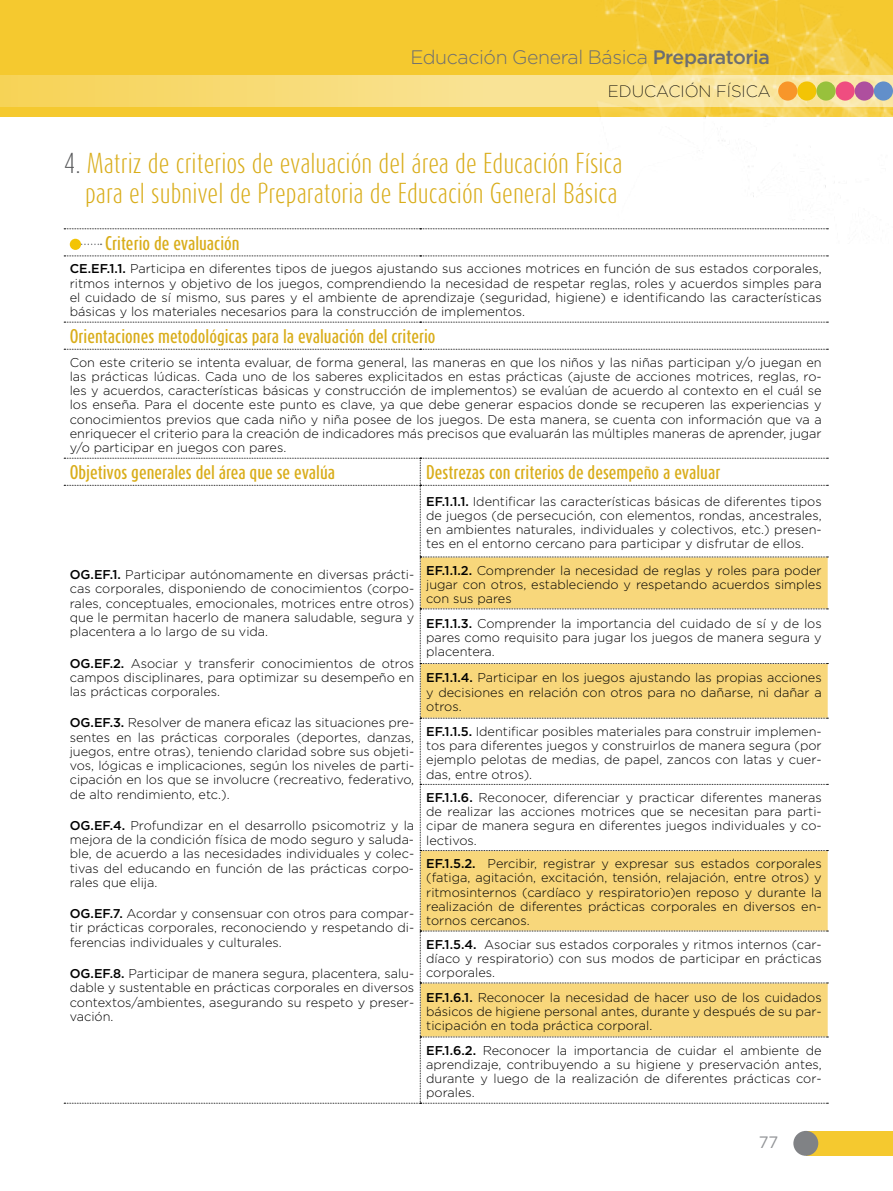
<style>
.page{position:relative;width:893px;height:1191px;background:#fff}
.page>*{position:absolute;margin:0;border:0;box-sizing:border-box;transform-origin:0 0}
.t1{font:300 24px/30px "Dax Compact";color:#d9ad1a;text-align:right}
.t2{font:300 19.5px "Gotham";letter-spacing:-.02em;color:#6d6e71}
.t3{font:500 16.5px "Dax Compact";color:#d9ad1a}
.t4{font:200 16.5px "Gotham";color:#000}
.t5{font:16.5px "Gotham";color:#939598}
.t6{font:300 12.75px/14.2px "Gotham";color:#000;text-align:justify}
.s1{font-weight:500}
.s2{color:#58595b}
</style>
<div class="page">
<div style="left:0;top:0;width:893px;height:117px;background:#f5c92f"></div>
<img style="left:560px;top:0;width:333px;height:230px">
<svg style="left:0;top:75px;width:893px;height:32px;background:#f8de85"></svg>
<div style="left:874px;top:81px;width:19px;height:20px;background:#628fca;border-radius:50%"></div>
<div style="left:797px;top:81px;width:19px;height:20px;background:#f3c405;border-radius:50%"></div>
<div style="left:836px;top:81px;width:19px;height:20px;background:#ef4d80;border-radius:50%"></div>
<div style="left:855px;top:81px;width:19px;height:20px;background:#ae4f9e;border-radius:50%"></div>
<div style="left:778px;top:81px;width:19px;height:20px;background:#f8962a;border-radius:50%"></div>
<div style="left:816px;top:81px;width:20px;height:20px;background:#98c13c;border-radius:50%"></div>
<div style="left:806px;top:1130px;width:87px;height:25px;background:#f5c92f"></div>
<div style="left:793px;top:1130px;width:25px;height:25px;background:#808285;border-radius:50%"></div>
<svg style="left:64px;top:228px;width:764px;height:1px"></svg>
<svg style="left:64px;top:255px;width:764px;height:1px"></svg>
<svg style="left:64px;top:322px;width:764px;height:1px"></svg>
<svg style="left:64px;top:349px;width:764px;height:1px"></svg>
<svg style="left:64px;top:458px;width:764px;height:645px"></svg>
<svg style="left:81px;top:243px;width:21px;height:2px"></svg>
<div style="left:70px;top:239px;width:11px;height:11px;background:#f3c405;border-radius:50%"></div>
<h2 class="t2" style="left:410px;top:45px;width:361px">Educación General Básica <span class="s1">Preparatoria</span></h2>
<p class="t4" style="left:608px;top:81px;width:164px">EDUCACIÓN FÍSICA</p>
<h1 class="t1" style="left:64px;top:148px;width:560px"><span class="s2">4.</span> Matriz de criterios de evaluación del área de Educación Física para el subnivel de Preparatoria de Educación General Básica</h1>
<p class="t3" style="left:105px;top:232px;width:136px">Criterio de evaluación</p>
<p class="t6" style="left:70px;top:261px;width:753px"><span class="s1">CE.EF.1.1.</span> Participa en diferentes tipos de juegos ajustando sus acciones motrices en función de sus estados corporales, ritmos internos y objetivo de los juegos, comprendiendo la necesidad de respetar reglas, roles y acuerdos simples para el cuidado de sí mismo, sus pares y el ambiente de aprendizaje (seguridad, higiene) e identificando las características básicas y los materiales necesarios para la construcción de implementos.</p>
<p class="t3" style="left:70px;top:326px;width:367px">Orientaciones metodológicas para la evaluación del criterio</p>
<p class="t6" style="left:70px;top:355px;width:753px">Con este criterio se intenta evaluar, de forma general, las maneras en que los niños y las niñas participan y/o juegan en las prácticas lúdicas. Cada uno de los saberes explicitados en estas prácticas (ajuste de acciones motrices, reglas, ro&shy;les y acuerdos, características básicas y construcción de implementos) se evalúan de acuerdo al contexto en el cuál se los enseña. Para el docente este punto es clave, ya que debe generar espacios donde se recuperen las experiencias y conocimientos previos que cada niño y niña posee de los juegos. De esta manera, se cuenta con información que va a enriquecer el criterio para la creación de indicadores más precisos que evaluarán las múltiples maneras de aprender, jugar y/o participar en juegos con pares.</p>
<p class="t3" style="left:70px;top:462px;width:267px">Objetivos generales del área que se evalúa</p>
<p class="t3" style="left:426px;top:462px;width:296px">Destrezas con criterios de desempeño a evaluar</p>
<p class="t6" style="left:70px;top:567px;width:346px"><span class="s1">OG.EF.1.</span> Participar autónomamente en diversas prácti&shy;cas corporales, disponiendo de conocimientos (corpo&shy;rales, conceptuales, emocionales, motrices entre otros) que le permitan hacerlo de manera saludable, segura y placentera a lo largo de su vida.</p>
<p class="t6" style="left:70px;top:655px;width:346px"><span class="s1">OG.EF.2.</span> Asociar y transferir conocimientos de otros campos disciplinares, para optimizar su desempeño en las prácticas corporales.</p>
<p class="t6" style="left:70px;top:715px;width:346px"><span class="s1">OG.EF.3.</span> Resolver de manera eficaz las situaciones pre&shy;sentes en las prácticas corporales (deportes, danzas, juegos, entre otras), teniendo claridad sobre sus objeti&shy;vos, lógicas e implicaciones, según los niveles de parti&shy;cipación en los que se involucre (recreativo, federativo, de alto rendimiento, etc.).</p>
<p class="t6" style="left:70px;top:818px;width:346px"><span class="s1">OG.EF.4.</span> Profundizar en el desarrollo psicomotriz y la mejora de la condición física de modo seguro y saluda&shy;ble, de acuerdo a las necesidades individuales y colec&shy;tivas del educando en función de las prácticas corpo&shy;rales que elija.</p>
<p class="t6" style="left:70px;top:906px;width:346px"><span class="s1">OG.EF.7.</span> Acordar y consensuar con otros para compar&shy;tir prácticas corporales, reconociendo y respetando di&shy;ferencias individuales y culturales.</p>
<p class="t6" style="left:70px;top:966px;width:346px"><span class="s1">OG.EF.8.</span> Participar de manera segura, placentera, salu&shy;dable y sustentable en prácticas corporales en diversos contextos/ambientes, asegurando su respeto y preser&shy;vación.</p>
<p class="t6" style="left:426px;top:493px;width:397px"><span class="s1">EF.1.1.1.</span> Identificar las características básicas de diferentes tipos de juegos (de persecución, con elementos, rondas, ancestrales, en ambientes naturales, individuales y colectivos, etc.) presen&shy;tes en el entorno cercano para participar y disfrutar de ellos.</p>
<p class="t6" style="left:426px;top:562px;width:397px"><span class="s1">EF.1.1.2.</span> Comprender la necesidad de reglas y roles para poder jugar con otros, estableciendo y respetando acuerdos simples con sus pares</p>
<p class="t6" style="left:426px;top:616px;width:397px"><span class="s1">EF.1.1.3.</span> Comprender la importancia del cuidado de sí y de los pares como requisito para jugar los juegos de manera segura y placentera.</p>
<p class="t6" style="left:426px;top:670px;width:397px"><span class="s1">EF.1.1.4.</span> Participar en los juegos ajustando las propias acciones y decisiones en relación con otros para no dañarse, ni dañar a otros.</p>
<p class="t6" style="left:426px;top:724px;width:397px"><span class="s1">EF.1.1.5.</span> Identificar posibles materiales para construir implemen&shy;tos para diferentes juegos y construirlos de manera segura (por ejemplo pelotas de medias, de papel, zancos con latas y cuer&shy;das, entre otros).</p>
<p class="t6" style="left:426px;top:790px;width:397px"><span class="s1">EF.1.1.6.</span> Reconocer, diferenciar y practicar diferentes maneras de realizar las acciones motrices que se necesitan para parti&shy;cipar de manera segura en diferentes juegos individuales y co&shy;lectivos.</p>
<p class="t6" style="left:426px;top:856px;width:397px"><span class="s1">EF.1.5.2.</span> Percibir, registrar y expresar sus estados corporales (fatiga, agitación, excitación, tensión, relajación, entre otros) y ritmosinternos (cardíaco y respiratorio)en reposo y durante la realización de diferentes prácticas corporales en diversos en&shy;tornos cercanos.</p>
<p class="t6" style="left:426px;top:936px;width:397px"><span class="s1">EF.1.5.4.</span> Asociar sus estados corporales y ritmos internos (car&shy;díaco y respiratorio) con sus modos de participar en prácticas corporales.</p>
<p class="t6" style="left:426px;top:989px;width:397px"><span class="s1">EF.1.6.1.</span> Reconocer la necesidad de hacer uso de los cuidados básicos de higiene personal antes, durante y después de su par&shy;ticipación en toda práctica corporal.</p>
<p class="t6" style="left:426px;top:1042px;width:397px"><span class="s1">EF.1.6.2.</span> Reconocer la importancia de cuidar el ambiente de aprendizaje, contribuyendo a su higiene y preservación antes, durante y luego de la realización de diferentes prácticas cor&shy;porales.</p>
<p class="t5" style="left:759px;top:1131px;width:21px">77</p>
</div>
